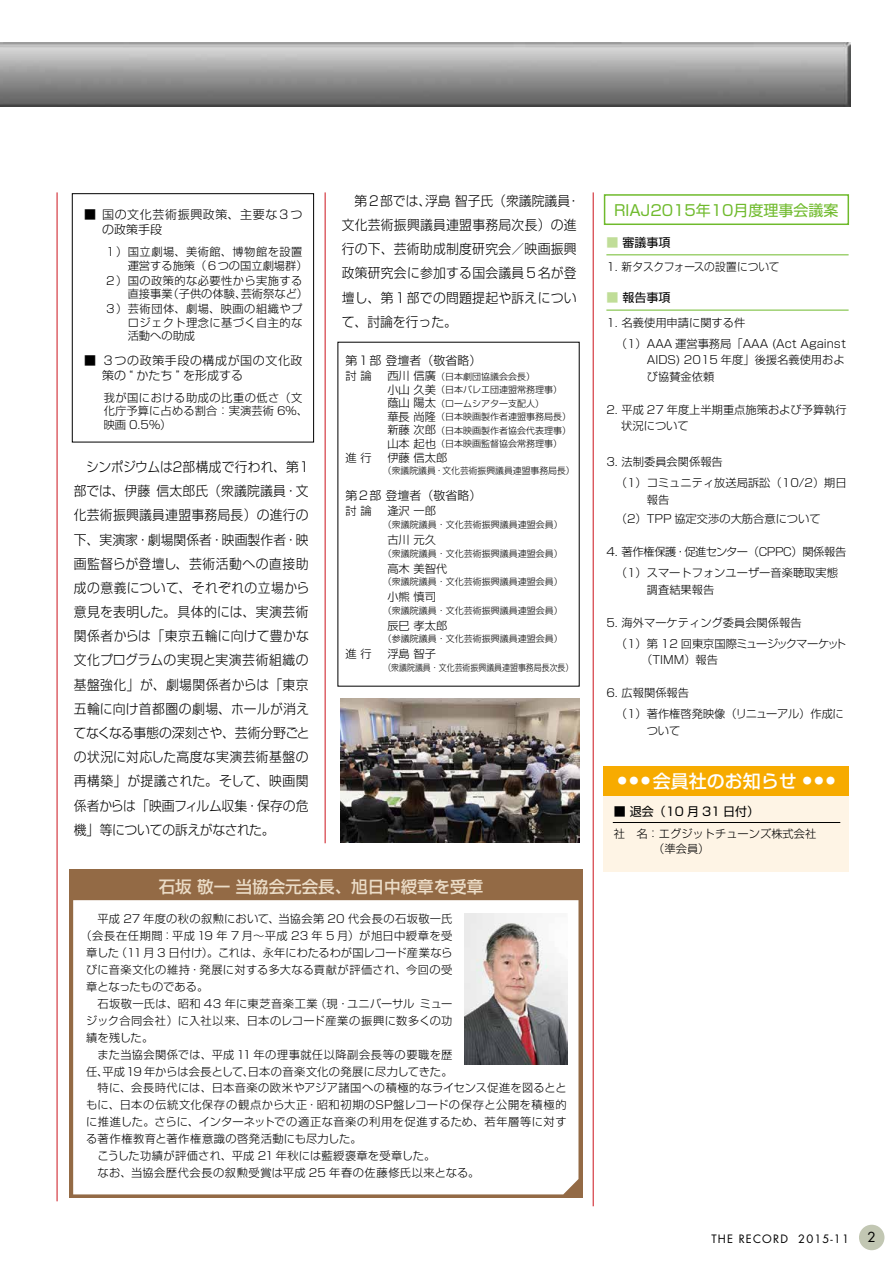
<style>
.page{position:relative;width:893px;height:1263px;background:#fff}
.page>*{position:absolute;margin:0;border:0;box-sizing:border-box;transform-origin:0 0}
.t1{font:500 18px "Shin Go Pr 6";color:#fff}
.t2{font:500 16.5px "Shin Go Pr 6";color:#ebdcc7}
.t3{font:15px "Shin Go Pr 6";color:#6fba2c}
.t4{font:300 13.5px/24.2px "Shin Go Pr 6";letter-spacing:.02em;color:#000;scale:.95 1}
.t5{font:13.5px "Futura";color:#000}
.t6{font:300 12px/15px "Shin Go Pr 6";letter-spacing:.045em;color:#000}
.t7{font:12px "Shin Go Pr 6";color:#000}
.t8{font:300 12px "Shin Go Pr 6";color:#000}
.t9{font:300 11.25px/21px "Shin Go Pr 6";letter-spacing:.005em;color:#000}
.t10{font:300 11.25px/13.5px "Shin Go Pr 6";letter-spacing:.04em;color:#000}
.t11{font:300 11.25px/13.5px "Shin Go Pr 6";letter-spacing:.045em;color:#000}
.t12{font:300 11.25px "Shin Go Pr 6";letter-spacing:.035em;color:#000}
.t13{font:300 11.25px "Shin Go Pr 6";letter-spacing:.03em;color:#000}
.t14{font:300 11.25px "Shin Go Pr 6";letter-spacing:.055em;color:#000}
.t15{font:300 11.25px "Shin Go Pr 6";letter-spacing:.025em;color:#000}
.t16{font:300 11.25px "Shin Go Pr 6";letter-spacing:-.015em;color:#000}
.t17{font:11.25px "Futura";letter-spacing:.1em;color:#000}
.t18{font:300 9px/13.5px "Shin Go Pr 6";color:#000}
.t19{font:300 9px "Shin Go Pr 6";color:#000;scale:.88 1}
.s1{color:#c0dd98}
.s2{font-size:11.25px}
</style>
<div class="page">
<div style="left:859px;top:1225px;width:25px;height:25px;background:#c2c7b3;border-radius:50%"></div>
<hr style="left:57px;top:192px;width:1px;height:1009px;background:#cc141d">
<hr style="left:325px;top:192px;width:1px;height:651px;background:#cc141d">
<hr style="left:593px;top:192px;width:1px;height:1014px;background:#cc141d">
<img style="left:0;top:43px;width:850px;height:64px">
<div style="left:604px;top:782px;width:245px;height:89px;background:#fef4e5"></div>
<div style="left:604px;top:767px;width:245px;height:29px;background:#f7ab00"></div>
<hr style="left:613px;top:822px;width:227px;height:1px;background:#000">
<hr style="left:606px;top:254px;width:243px;height:1px;background:#6fba2c">
<hr style="left:606px;top:310px;width:243px;height:1px;background:#6fba2c">
<div style="left:604px;top:194px;width:245px;height:31px;background:#fff;border:2px solid #6fba2c"></div>
<div style="left:72px;top:193px;width:242px;height:249px;border:1px solid #000"></div>
<div style="left:69px;top:870px;width:514px;height:328px;background:#936a45"></div>
<div style="left:73px;top:900px;width:505px;height:294px;background:#fff"></div>
<img style="left:340px;top:698px;width:239px;height:144px">
<img style="left:464px;top:913px;width:103px;height:152px">
<p class="t4" style="left:342px;top:187px;width:252px;text-indent:13px">第２部では、浮島智子氏（衆議院議員・文化芸術振興議員連盟事務局次長）の進行の下、芸術助成制度研究会／映画振興政策研究会に参加する国会議員５名が登壇し、第１部での問題提起や訴えについて、討論を行った。</p>
<p class="t6" style="left:84px;top:206px;width:220px">■ 国の文化芸術振興政策、主要な３つ</p>
<h3 class="t3" style="left:614px;top:198px;width:226px">RIAJ2015年10月度理事会議案</h3>
<p class="t6" style="left:102px;top:221px;width:61px">の政策手段</p>
<p class="t9" style="left:128px;top:244px;width:181px;line-height:13.5px;text-indent:-35px">　１）国立劇場、美術館、博物館を設置運営する施策（６つの国立劇場群）</p>
<p class="t10" style="left:128px;top:273px;width:182px;text-indent:-35px">　２）国の政策的な必要性から実施する直接事業（子供の体験、芸術祭など）</p>
<p class="t9" style="left:128px;top:301px;width:176px;line-height:13.5px;text-align:justify;text-indent:-35px">　３）芸術団体、劇場、映画の組織やプロジェクト理念に基づく自主的な活動への助成</p>
<p class="t6" style="left:102px;top:352px;width:202px;text-indent:-18px">■ ３つの政策手段の構成が国の文化政策の “ かたち ” を形成する</p>
<p class="t11" style="left:104px;top:390px;width:206px">我が国における助成の比重の低さ（文化庁予算に占める割合：実演芸術 6%、映画 0.5%）</p>
<p class="t7" style="left:606px;top:232px;width:65px"><span class="s1">■</span> 審議事項</p>
<p class="t16" style="left:606px;top:258px;width:175px">1. 新タスクフォースの設置について</p>
<p class="t7" style="left:606px;top:287px;width:65px"><span class="s1">■</span> 報告事項</p>
<p class="t9" style="left:616px;top:311px;width:232px;text-indent:-9px">1. 名義使用申請に関する件<br>（1）AAA 運営事務局「AAA (Act Against</p>
<p class="t9" style="left:647px;top:350px;width:199px;line-height:16.5px">AIDS) 2015 年度」後援名義使用および協賛金依頼</p>
<p class="t9" style="left:621px;top:400px;width:227px;line-height:16.5px;text-indent:-15px">2. 平成 27 年度上半期重点施策および予算執行状況について</p>
<p class="t9" style="left:616px;top:450px;width:233px;text-indent:-9px">3. 法制委員会関係報告<br>（1）コミュニティ放送局訴訟（10/2）期日</p>
<p class="t9" style="left:616px;top:488px;width:206px;line-height:19.5px;text-indent:31px">報告<br>（2）TPP 協定交渉の大筋合意について</p>
<p class="t9" style="left:606px;top:540px;width:241px;text-align:center">4. 著作権保護・促進センター（CPPC）関係報告（1）スマートフォンユーザー音楽聴取実態</p>
<p class="t9" style="left:647px;top:578px;width:69px">調査結果報告</p>
<p class="t9" style="left:616px;top:611px;width:232px;text-indent:-9px">5. 海外マーケティング委員会関係報告<br>（1）第 12 回東京国際ミュージックマーケット</p>
<p class="t9" style="left:641px;top:648px;width:78px">（TIMM）報告</p>
<p class="t9" style="left:616px;top:681px;width:230px;text-indent:-9px">6. 広報関係報告<br>（1）著作権啓発映像（リニューアル）作成に</p>
<p class="t9" style="left:647px;top:719px;width:35px">ついて</p>
<p class="t8" style="left:345px;top:350px;width:137px">第１部登壇者（敬省略）</p>
<p class="t9" style="left:345px;top:365px;width:28px">討論</p>
<p class="t18" style="left:387px;top:369px;width:185px"><span class="s2">西川信廣</span>（日本劇団協議会会長）<br><span class="s2">小山久美</span>（日本バレエ団連盟常務理事）<span class="s2">蔭山陽太</span>（ロームシアター支配人）<br><span class="s2">華長尚隆</span>（日本映画製作者連盟事務局長）<span class="s2">新藤次郎</span>（日本映画製作者協会代表理事）<span class="s2">山本起也</span>（日本映画監督協会常務理事）</p>
<p class="t9" style="left:345px;top:446px;width:28px">進行</p>
<p class="t9" style="left:387px;top:446px;width:61px">伊藤信太郎</p>
<p class="t18" style="left:383px;top:463px;width:193px">（衆議院議員・文化芸術振興議員連盟事務局長）</p>
<p class="t8" style="left:345px;top:485px;width:137px">第２部登壇者（敬省略）</p>
<p class="t9" style="left:345px;top:500px;width:28px">討論</p>
<p class="t9" style="left:387px;top:500px;width:50px">逢沢一郎</p>
<p class="t18" style="left:383px;top:517px;width:182px">（衆議院議員・文化芸術振興議員連盟会員）</p>
<p class="t9" style="left:387px;top:528px;width:50px">古川元久</p>
<p class="t18" style="left:383px;top:546px;width:182px">（衆議院議員・文化芸術振興議員連盟会員）</p>
<p class="t9" style="left:387px;top:557px;width:61px">高木美智代</p>
<p class="t18" style="left:383px;top:574px;width:182px">（衆議院議員・文化芸術振興議員連盟会員）</p>
<p class="t9" style="left:387px;top:585px;width:50px">小熊慎司</p>
<p class="t18" style="left:383px;top:603px;width:182px">（衆議院議員・文化芸術振興議員連盟会員）</p>
<p class="t9" style="left:387px;top:614px;width:61px">辰巳孝太郎</p>
<p class="t18" style="left:383px;top:631px;width:182px">（参議院議員・文化芸術振興議員連盟会員）</p>
<p class="t9" style="left:345px;top:642px;width:28px">進行</p>
<p class="t9" style="left:387px;top:642px;width:50px">浮島智子</p>
<p class="t19" style="left:383px;top:660px;width:218px">（衆議院議員・文化芸術振興議員連盟事務局長次長）</p>
<p class="t4" style="left:74px;top:454px;width:251px;text-indent:13px">シンポジウムは２部構成で行われ、第１部では、伊藤信太郎氏（衆議院議員・文化芸術振興議員連盟事務局長）の進行の下、実演家・劇場関係者・映画製作者・映画監督らが登壇し、芸術活動への直接助成の意義について、それぞれの立場から意見を表明した。具体的には、実演芸術関係者からは「東京五輪に向けて豊かな文化プログラムの実現と実演芸術組織の基盤強化」が、劇場関係者からは「東京五輪に向け首都圏の劇場、ホールが消えてなくなる事態の深刻さや、芸術分野ごとの状況に対応した高度な実演芸術基盤の再構築」が提議された。そして、映画関係者からは「映画フィルム収集・保存の危機」等についての訴えがなされた。</p>
<h1 class="t1" style="left:618px;top:767px;width:219px"><sup>●</sup> <sup>●</sup> <sup>●</sup> 会員社のお知らせ <sup>●</sup> <sup>●</sup> <sup>●</sup></h1>
<p class="t7" style="left:614px;top:802px;width:147px">■ 退会（10 月 31 日付）</p>
<p class="t9" style="left:653px;top:825px;width:165px;line-height:15px;text-indent:-39px">社　名：エグジットチューンズ株式会社（準会員）</p>
<h2 class="t2" style="left:159px;top:873px;width:326px">石坂 敬一 当協会元会長、旭日中綬章を受章</h2>
<p class="t15" style="left:86px;top:909px;width:368px">　平成 27 年度の秋の叙勲において、当協会第 20 代会長の石坂敬一氏</p>
<p class="t11" style="left:80px;top:928px;width:374px">（会長在任期間：平成 19 年 7 月～平成 23 年 5 月）が旭日中綬章を受</p>
<p class="t9" style="left:86px;top:941px;width:368px">章した（11月 3 日付け）。これは、永年にわたるわが国レコード産業なら</p>
<p class="t10" style="left:86px;top:962px;width:368px">びに音楽文化の維持・発展に対する多大なる貢献が評価され、今回の受</p>
<p class="t16" style="left:86px;top:977px;width:124px">章となったものである。</p>
<p class="t13" style="left:86px;top:994px;width:368px">　石坂敬一氏は、昭和 43 年に東芝音楽工業（現・ユニバーサルミュー</p>
<p class="t13" style="left:86px;top:1011px;width:368px">ジック合同会社）に入社以来、日本のレコード産業の振興に数多くの功</p>
<p class="t9" style="left:86px;top:1026px;width:69px">績を残した。</p>
<p class="t10" style="left:86px;top:1046px;width:368px">　また当協会関係では、平成 11年の理事就任以降副会長等の要職を歴</p>
<p class="t9" style="left:86px;top:1060px;width:368px">任、平成19 年からは会長として、日本の音楽文化の発展に尽力してきた。</p>
<p class="t12" style="left:86px;top:1079px;width:482px">　特に、会長時代には、日本音楽の欧米やアジア諸国への積極的なライセンス促進を図るとと</p>
<p class="t14" style="left:86px;top:1096px;width:482px">もに、日本の伝統文化保存の観点から大正・昭和初期のSP盤レコードの保存と公開を積極的</p>
<p class="t12" style="left:86px;top:1113px;width:482px">に推進した。さらに、インターネットでの適正な音楽の利用を促進するため、若年層等に対す</p>
<p class="t10" style="left:86px;top:1131px;width:277px">る著作権教育と著作権意識の啓発活動にも尽力した。</p>
<p class="t9" style="left:86px;top:1144px;width:351px">　こうした功績が評価され、平成 21年秋には藍綬褒章を受章した。</p>
<p class="t11" style="left:86px;top:1165px;width:395px">　なお、当協会歴代会長の叙勲受賞は平成 25 年春の佐藤修氏以来となる。</p>
<p class="t17" style="left:711px;top:1231px;width:139px">THE RECORD 2015-11</p>
<p class="t5" style="left:867px;top:1228px;width:10px">2</p>
</div>
